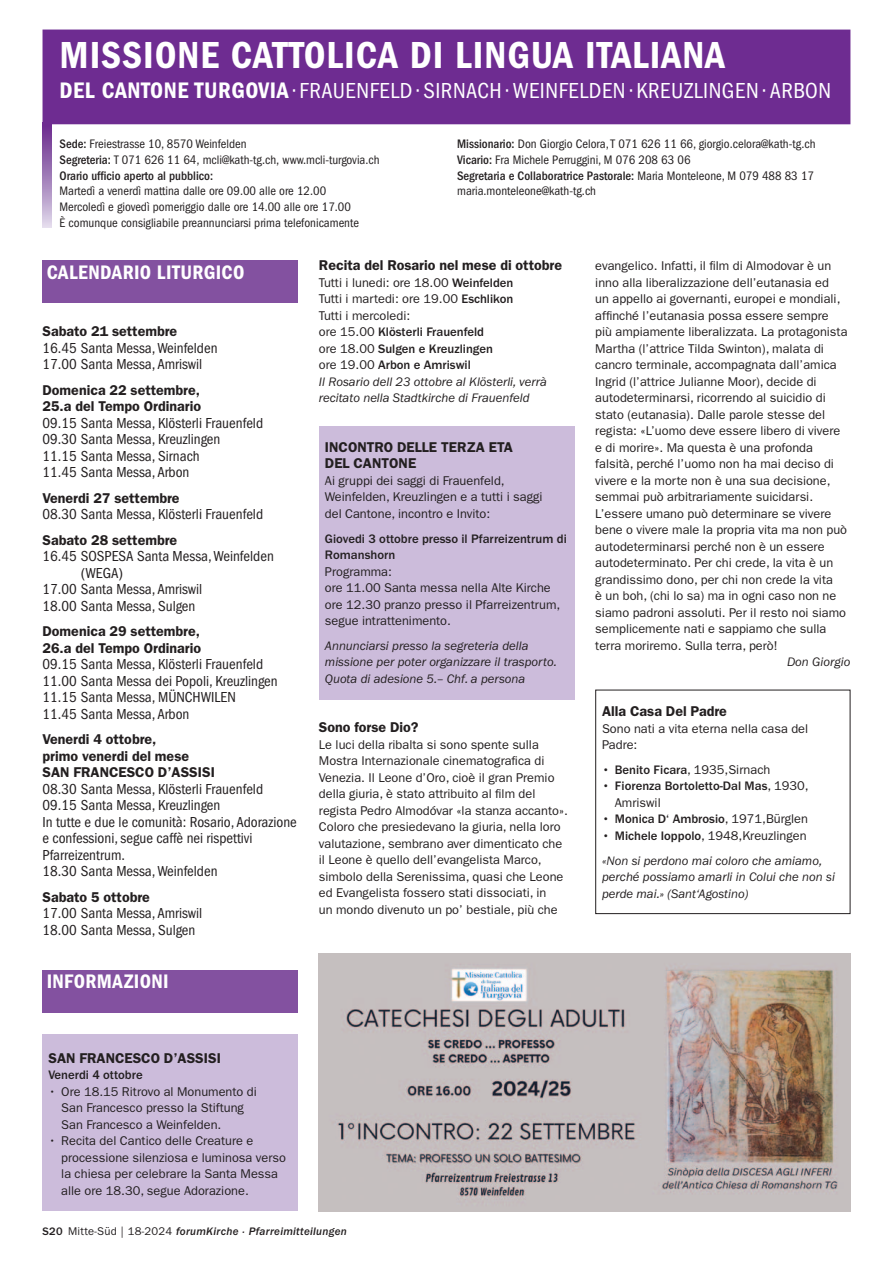
<style>
.page{position:relative;width:893px;height:1263px;background:#fff}
.page>*{position:absolute;margin:0;border:0;box-sizing:border-box;transform-origin:0 0}
.t1{font:39px "Franklin Gothic LT Pro Dm Cn";letter-spacing:.025em;color:#fff}
.t2{font:23.25px "Franklin Gothic LT Pro Dm Cn";letter-spacing:.025em;color:#fff}
.t3{font:condensed 22.5px "Franklin Gothic LT Pro";letter-spacing:.025em;color:#fff}
.t4{font:20.25px "Franklin Gothic LT Pro Dm Cn";letter-spacing:.015em;color:#fff}
.t5{font:condensed 15px/16.5px "Franklin Gothic LT Pro";color:#231f20}
.t6{font:14.25px/16.5px "Franklin Gothic LT Pro Dm";color:#231f20}
.t7{font:12.75px/16.5px "Franklin Gothic LT Pro";color:#231f20}
.t8{font:condensed 12.75px/15.8px "Franklin Gothic LT Pro";color:#231f20}
.t9{font:italic 12.75px/16.5px "Franklin Gothic LT Pro";color:#231f20}
.t10{font:500 12.75px/16.5px "Franklin Gothic LT Pro";color:#231f20}
.t11{font:italic 500 11.25px "Franklin Gothic LT Pro";letter-spacing:.025em;color:#231f20}
.s1{font-family:"Franklin Gothic LT Pro";font-stretch:condensed;font-size:22.5px}
.s2{font-weight:500}
.s3{font-style:italic}
.s4{font-weight:400}
.s5{font-weight:500;font-style:normal}
.s6{font-style:normal}
.s7{font-weight:400;font-style:normal}
</style>
<div class="page">
<div style="left:43px;top:970px;width:255px;height:43px;background:#8351a0"></div>
<div style="left:43px;top:1034px;width:255px;height:177px;background:#ccbcdb"></div>
<div style="left:43px;top:261px;width:255px;height:42px;background:#8351a0"></div>
<div style="left:595px;top:690px;width:255px;height:224px;border:1px solid #231f20"></div>
<div style="left:319px;top:426px;width:255px;height:273px;background:#ccbcdb"></div>
<svg style="left:43px;top:124px;width:8px;height:103px"></svg>
<div style="left:43px;top:30px;width:807px;height:94px;background:#6e2c91"></div>
<img style="left:319px;top:954px;width:531px;height:257px">
<h1 class="t1" style="left:60px;top:33px;width:667px">MISSIONE CATTOLICA DI LINGUA ITALIANA</h1>
<h2 class="t2" style="left:60px;top:77px;width:248px">DEL CANTONE TURGOVIA<span class="s1">·fraue</span></h2>
<h3 class="t3" style="left:356px;top:78px;width:25px">nfeld</h3>
<h3 class="t3" style="left:415px;top:78px;width:155px">·sirnach ·weinfelde</h3>
<h3 class="t3" style="left:613px;top:78px;width:35px">n·kreuzli</h3>
<h3 class="t3" style="left:709px;top:78px;width:124px">ngen·arbon</h3>
<p class="t8" style="left:60px;top:136px;width:322px"><span class="s2">Sede:</span> Freiestrasse 10, 8570 Weinfelden<br><span class="s2">Segreteria:</span> T 071 626 11 64, mcli@kath-tg.ch, www.mcli-turgovia.ch<br><span class="s2">Orario ufficio aperto al pubblico:</span></p>
<p class="t8" style="left:60px;top:183px;width:301px">Martedì a venerdì mattina dalle ore 09.00 alle ore 12.00<br>Mercoledì e giovedì pomeriggio dalle ore 14.00 alle ore 17.00<br>È comunque consigliabile preannunciarsi prima telefonicamente</p>
<p class="t8" style="left:457px;top:136px;width:360px"><span class="s2">Missionario:</span> Don Giorgio Celora, T 071 626 11 66, giorgio.celora@kath-tg.ch <span class="s2">Vicario:</span> Fra Michele Perruggini, M 076 208 63 06<br><span class="s2">Segretaria e Collaboratrice Pastorale:</span> Maria Monteleone, M 079 488 83 17 maria.monteleone@kath-tg.ch</p>
<p class="t6" style="left:319px;top:257px;width:245px">Recita del Rosario nel mese di ottobre</p>
<p class="t7" style="left:319px;top:274px;width:230px">Tutti i lunedi: ore 18.00 <span class="s2">Weinfelden<br></span>Tutti i martedi: ore 19.00 <span class="s2">Eschlikon<br></span>Tutti i mercoledi:<br>ore 15.00 <span class="s2">Klösterli Frauenfeld<br></span>ore 18.00 <span class="s2">Sulgen e Kreuzlingen<br></span>ore 19.00 <span class="s2">Arbon e Amriswil<br></span><span class="s3">Il Rosario dell 23 ottobre al Klösterli, verrà recitato nella Stadtkirche di Frauenfeld</span></p>
<h3 class="t4" style="left:47px;top:260px;width:16px">CALEN</h3>
<h3 class="t4" style="left:100px;top:260px;width:75px">DARIO LITURG</h3>
<h3 class="t4" style="left:216px;top:260px;width:30px">ICO</h3>
<p class="t7" style="left:595px;top:258px;width:254px">evangelico. Infatti, il film di Almodovar è un inno alla liberalizzazione dell’eutanasia ed<br>un appello ai governanti, europei e mondiali, affinché l’eutanasia possa essere sempre più ampiamente liberalizzata. La protagonista Martha (l’attrice Tilda Swinton), malata di cancro terminale, accompagnata dall’amica Ingrid (l’attrice Julianne Moor), decide di autodeterminarsi, ricorrendo al suicidio di stato (eutanasia). Dalle parole stesse del regista: «L’uomo deve essere libero di vivere e di morire». Ma questa è una profonda falsità, perché l’uomo non ha mai deciso di vivere e la morte non è una sua decisione, semmai può arbitrariamente suicidarsi.<br>L’essere umano può determinare se vivere bene o vivere male la propria vita ma non può autodeterminarsi perché non è un essere autodeterminato. Per chi crede, la vita è un grandissimo dono, per chi non crede la vita<br>è un boh, (chi lo sa) ma in ogni caso non ne siamo padroni assoluti. Per il resto noi siamo semplicemente nati e sappiamo che sulla terra moriremo. Sulla terra, però!</p>
<p class="t9" style="left:787px;top:654px;width:65px">Don Giorgio</p>
<p class="t6" style="left:602px;top:703px;width:126px">Alla Casa Del Padre</p>
<p class="t7" style="left:602px;top:720px;width:208px">Sono nati a vita eterna nella casa del<br>Padre:</p>
<p class="t10" style="left:602px;top:761px;width:170px">• Benito Ficara<span class="s4">, 1935,Sirnach</span></p>
<p class="t10" style="left:615px;top:778px;width:195px;text-indent:-13px">• Fiorenza Bortoletto-Dal Mas<span class="s4">, 1930,<br>Amriswil</span></p>
<p class="t10" style="left:602px;top:811px;width:207px">• Monica D‘ Ambrosio<span class="s4">, 1971,Bürglen</span></p>
<p class="t9" style="left:602px;top:823px;width:222px;line-height:24.8px"><span class="s5">• Michele Ioppolo</span><span class="s6">, 1948,Kreuzlingen </span>«Non si perdono mai coloro che amiamo,</p>
<p class="t9" style="left:602px;top:869px;width:234px">perché possiamo amarli in Colui che non si perde mai.» (Sant‘Agostino)</p>
<p class="t6" style="left:43px;top:323px;width:136px">Sabato 21 settembre</p>
<p class="t5" style="left:43px;top:340px;width:177px">16.45 Santa Messa, Weinfelden<br>17.00 Santa Messa, Amriswil</p>
<p class="t6" style="left:43px;top:382px;width:160px">Domenica 22 settembre,<br>25.a del Tempo Ordinario</p>
<p class="t5" style="left:43px;top:415px;width:222px">09.15 Santa Messa, Klösterli Frauenfeld<br>09.30 Santa Messa, Kreuzlingen<br>11.15 Santa Messa, Sirnach<br>11.45 Santa Messa, Arbon</p>
<p class="t6" style="left:43px;top:490px;width:139px">Venerdi 27 settembre</p>
<p class="t5" style="left:43px;top:506px;width:222px">08.30 Santa Messa, Klösterli Frauenfeld</p>
<p class="t6" style="left:43px;top:532px;width:136px">Sabato 28 settembre</p>
<p class="t5" style="left:43px;top:548px;width:233px">16.45 SOSPESA Santa Messa, Weinfelden</p>
<p class="t5" style="left:81px;top:565px;width:44px">(WEGA)</p>
<p class="t5" style="left:43px;top:581px;width:161px">17.00 Santa Messa, Amriswil</p>
<p class="t5" style="left:43px;top:598px;width:154px">18.00 Santa Messa, Sulgen</p>
<p class="t6" style="left:43px;top:623px;width:160px">Domenica 29 settembre,<br>26.a del Tempo Ordinario</p>
<p class="t5" style="left:43px;top:656px;width:237px">09.15 Santa Messa, Klösterli Frauenfeld 11.00 Santa Messa dei Popoli, Kreuzlingen 11.15 Santa Messa, MÜNCHWILEN<br>11.45 Santa Messa, Arbon</p>
<p class="t6" style="left:43px;top:731px;width:174px">Venerdi 4 ottobre,<br>primo venerdi del mese<br>SAN FRANCESCO D’ASSISI</p>
<p class="t5" style="left:43px;top:781px;width:256px">08.30 Santa Messa, Klösterli Frauenfeld 09.15 Santa Messa, Kreuzlingen<br>In tutte e due le comunità: Rosario, Adorazione e confessioni, segue caffè nei rispettivi Pfarreizentrum.<br>18.30 Santa Messa, Weinfelden</p>
<p class="t6" style="left:43px;top:889px;width:109px">Sabato 5 ottobre</p>
<p class="t5" style="left:43px;top:905px;width:161px">17.00 Santa Messa, Amriswil<br>18.00 Santa Messa, Sulgen</p>
<h3 class="t4" style="left:47px;top:970px;width:42px">INF ORMAZ</h3>
<h3 class="t4" style="left:134px;top:970px;width:36px">IONI</h3>
<p class="t6" style="left:325px;top:439px;width:190px">INCONTRO DELLE TERZA ETA<br>DEL CANTONE</p>
<p class="t7" style="left:325px;top:472px;width:219px">Ai gruppi dei saggi di Frauenfeld,<br>Weinfelden, Kreuzlingen e a tutti i saggi del Cantone, incontro e Invito:</p>
<p class="t10" style="left:325px;top:530px;width:243px">Giovedi 3 ottobre presso il Pfarreizentrum di<br>Romanshorn</p>
<p class="t7" style="left:325px;top:563px;width:237px">Programma:<br>ore 11.00 Santa messa nella Alte Kirche ore 12.30 pranzo presso il Pfarreizentrum, segue intrattenimento.</p>
<p class="t9" style="left:325px;top:638px;width:233px">Annunciarsi presso la segreteria della missione per poter organizzare il trasporto.<br>Quota di adesione 5.– Chf. a persona</p>
<p class="t6" style="left:319px;top:719px;width:101px">Sono forse Dio?</p>
<p class="t7" style="left:319px;top:736px;width:251px">Le luci della ribalta si sono spente sulla Mostra Internazionale cinematografica di Venezia. Il Leone d’Oro, cioè il gran Premio della giuria, è stato attribuito al film del regista Pedro Almodóvar «la stanza accanto».<br>Coloro che presiedevano la giuria, nella loro valutazione, sembrano aver dimenticato che il Leone è quello dell’evangelista Marco, simbolo della Serenissima, quasi che Leone ed Evangelista fossero stati dissociati, in<br>un mondo divenuto un po’ bestiale, più che</p>
<p class="t6" style="left:49px;top:1049px;width:49px">San Francesco</p>
<p class="t6" style="left:164px;top:1049px;width:31px">d’Assisi</p>
<p class="t10" style="left:49px;top:1067px;width:96px">Venerdi 4 ottobre</p>
<p class="t7" style="left:61px;top:1083px;width:197px;text-indent:-13px">• Ore 18.15 Ritrovo al Monumento di<br>San Francesco presso la Stiftung<br>San Francesco a Weinfelden.</p>
<p class="t7" style="left:61px;top:1132px;width:226px;text-indent:-13px">• Recita del Cantico delle Creature e processione silenziosa e luminosa verso la chiesa per celebrare la Santa Messa alle ore 18.30, segue Adorazione.</p>
<p class="t11" style="left:43px;top:1225px;width:306px"><span class="s6">S20</span> <span class="s7">Mitte-Süd | 18-2024</span> forumKirche · Pfarreimitteilungen</p>
</div>
